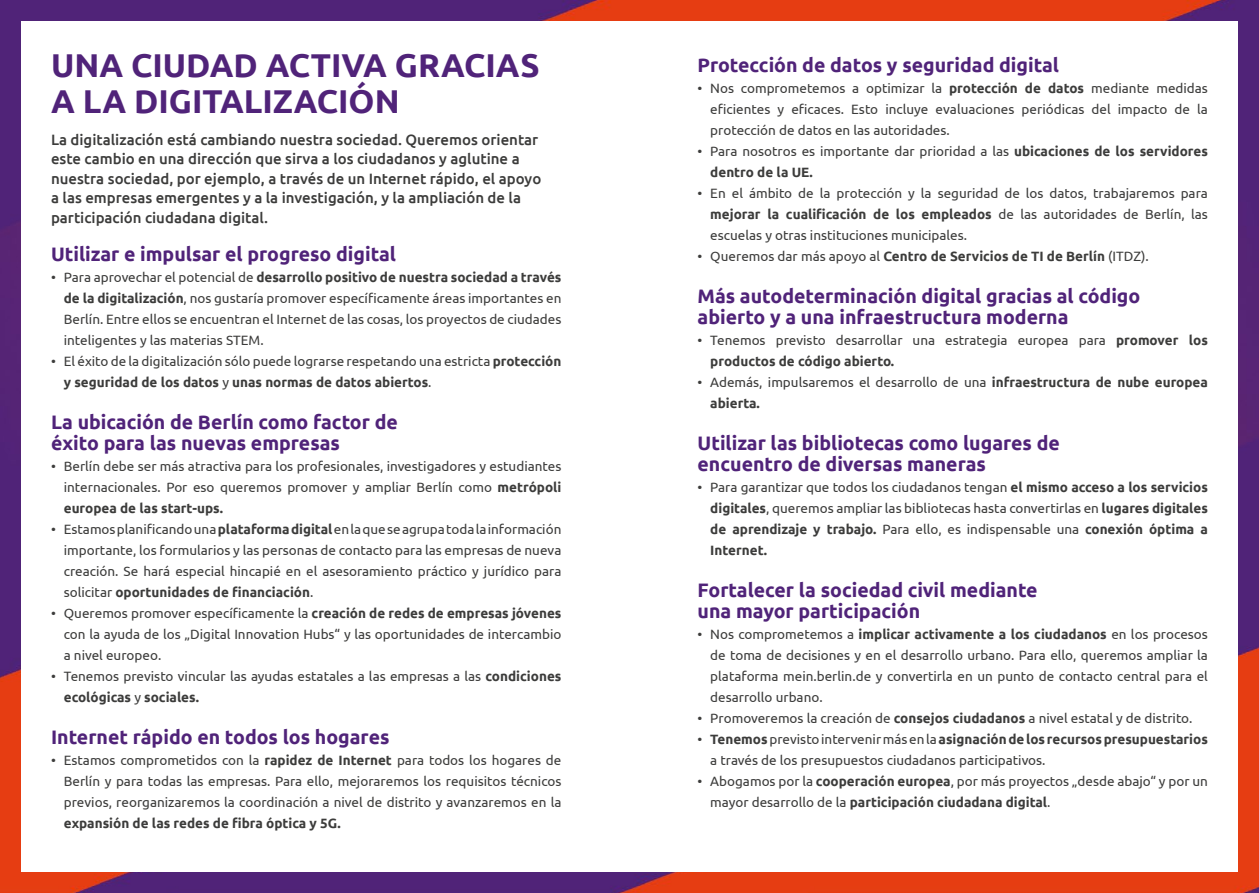
<style>
.page{position:relative;width:1259px;height:893px;background:#fff}
.page>*{position:absolute;margin:0;border:0;box-sizing:border-box;transform-origin:0 0}
.t1{font:700 33px/36px "Ubuntu";color:#502379}
.t2{font:700 19.5px/21px "Ubuntu";color:#502379}
.t3{font:500 15px/19.5px "Ubuntu";color:#3c3c3b}
.t4{font:13.5px/21px "Ubuntu";color:#3c3c3b;text-align:justify}
.t5{font:700 13.5px "Ubuntu";color:#3c3c3b}
.s1{font-weight:700}
</style>
<div class="page">
<img style="left:0;top:0;width:1259px;height:893px">
<div style="left:21px;top:21px;width:1216px;height:851px;background:#fff"></div>
<h1 class="t1" style="left:51px;top:46px;width:490px">UNA CIUDAD ACTIVA GRACIAS<br>A LA DIGITALIZACIÓN</h1>
<p class="t3" style="left:51px;top:129px;width:492px">La digitalización está cambiando nuestra sociedad. Queremos orientar este cambio en una dirección que sirva a los ciudadanos y aglutine a nuestra sociedad, por ejemplo, a través de un Internet rápido, el apoyo a las empresas emergentes y a la investigación, y la ampliación de la participación ciudadana digital.</p>
<h2 class="t2" style="left:51px;top:243px;width:346px">Utilizar e impulsar el progreso digital</h2>
<p class="t4" style="left:64px;top:266px;width:499px;text-indent:-13px">• Para aprovechar el potencial de <span class="s1">desarrollo positivo de nuestra sociedad a través de la digitalización</span>, nos gustaría promover específicamente áreas importantes en Berlín. Entre ellos se encuentran el Internet de las cosas, los proyectos de ciudades inteligentes y las materias STEM.</p>
<p class="t4" style="left:64px;top:350px;width:499px;text-indent:-13px">• El éxito de la digitalización sólo puede lograrse respetando una estricta <span class="s1">protección y seguridad de los datos</span> y <span class="s1">unas normas de datos abiertos</span>.</p>
<h2 class="t2" style="left:51px;top:411px;width:348px">La ubicación de Berlín como factor de éxito para las nuevas empresas</h2>
<p class="t4" style="left:64px;top:455px;width:499px;text-indent:-13px">• Berlín debe ser más atractiva para los profesionales, investigadores y estudiantes internacionales. Por eso queremos promover y ampliar Berlín como <span class="s1">metrópoli europea de las start-ups.</span></p>
<p class="t4" style="left:64px;top:518px;width:499px;text-indent:-13px">• Estamos planificando una <span class="s1">plataforma digital</span> en la que se agrupa toda la información importante, los formularios y las personas de contacto para las empresas de nueva creación. Se hará especial hincapié en el asesoramiento práctico y jurídico para solicitar <span class="s1">oportunidades de financiación</span>.</p>
<p class="t4" style="left:64px;top:602px;width:499px;text-indent:-13px">• Queremos promover específicamente la <span class="s1">creación de redes de empresas jóvenes </span>con la ayuda de los „Digital Innovation Hubs“ y las oportunidades de intercambio a nivel europeo.</p>
<p class="t4" style="left:64px;top:665px;width:499px;text-indent:-13px">• Tenemos previsto vincular las ayudas estatales a las empresas a las <span class="s1">condiciones ecológicas</span> y <span class="s1">sociales.</span></p>
<h2 class="t2" style="left:51px;top:726px;width:340px">Internet rápido en todos los hogares</h2>
<p class="t4" style="left:64px;top:749px;width:499px;text-indent:-13px">• Estamos comprometidos con la <span class="s1">rapidez de Internet</span> para todos los hogares de Berlín y para todas las empresas. Para ello, mejoraremos los requisitos técnicos previos, reorganizaremos la coordinación a nivel de distrito y avanzaremos en la</p>
<p class="t5" style="left:64px;top:815px;width:279px">expansión de las redes de fibra óptica y 5G.</p>
<h2 class="t2" style="left:697px;top:54px;width:363px">Protección de datos y seguridad digital</h2>
<p class="t4" style="left:710px;top:77px;width:499px;text-indent:-13px">• Nos comprometemos a optimizar la <span class="s1">protección de datos</span> mediante medidas eficientes y eficaces. Esto incluye evaluaciones periódicas del impacto de la protección de datos en las autoridades.</p>
<p class="t4" style="left:710px;top:140px;width:499px;text-indent:-13px">• Para nosotros es importante dar prioridad a las <span class="s1">ubicaciones de los servidores dentro de la UE.</span></p>
<p class="t4" style="left:710px;top:182px;width:499px;text-indent:-13px">• En el ámbito de la protección y la seguridad de los datos, trabajaremos para <span class="s1">mejorar la cualificación de los empleados</span> de las autoridades de Berlín, las escuelas y otras instituciones municipales.</p>
<p class="t4" style="left:697px;top:245px;width:453px">• Queremos dar más apoyo al <span class="s1">Centro de Servicios de TI de Berlín</span> (ITDZ).</p>
<h2 class="t2" style="left:697px;top:285px;width:444px">Más autodeterminación digital gracias al código abierto y a una infraestructura moderna</h2>
<p class="t4" style="left:710px;top:329px;width:499px;text-indent:-13px">• Tenemos previsto desarrollar una estrategia europea para <span class="s1">promover los productos de código abierto.</span></p>
<p class="t4" style="left:710px;top:371px;width:499px;text-indent:-13px">• Además, impulsaremos el desarrollo de una <span class="s1">infraestructura de nube europea abierta.</span></p>
<h2 class="t2" style="left:697px;top:432px;width:364px">Utilizar las bibliotecas como lugares de encuentro de diversas maneras</h2>
<p class="t4" style="left:710px;top:476px;width:499px;text-indent:-13px">• Para garantizar que todos los ciudadanos tengan <span class="s1">el mismo acceso a los servicios digitales</span>, queremos ampliar las bibliotecas hasta convertirlas en <span class="s1">lugares digitales de aprendizaje y trabajo.</span> Para ello, es indispensable una <span class="s1">conexión óptima a Internet.</span></p>
<h2 class="t2" style="left:697px;top:579px;width:342px">Fortalecer la sociedad civil mediante una mayor participación</h2>
<p class="t4" style="left:710px;top:623px;width:499px;text-indent:-13px">• Nos comprometemos a <span class="s1">implicar activamente a los ciudadanos</span> en los procesos de toma de decisiones y en el desarrollo urbano. Para ello, queremos ampliar la plataforma mein.berlin.de y convertirla en un punto de contacto central para el desarrollo urbano.</p>
<p class="t4" style="left:697px;top:707px;width:496px">• Promoveremos la creación de <span class="s1">consejos ciudadanos</span> a nivel estatal y de distrito.</p>
<p class="t4" style="left:710px;top:728px;width:499px;text-indent:-13px">• <span class="s1">Tenemos</span> previsto intervenir más en la <span class="s1">asignación de los recursos presupuestarios </span>a través de los presupuestos ciudadanos participativos.</p>
<p class="t4" style="left:710px;top:770px;width:499px;text-indent:-13px">• Abogamos por la <span class="s1">cooperación europea</span>, por más proyectos „desde abajo“ y por un mayor desarrollo de la <span class="s1">participación ciudadana digital</span>.</p>
</div>
